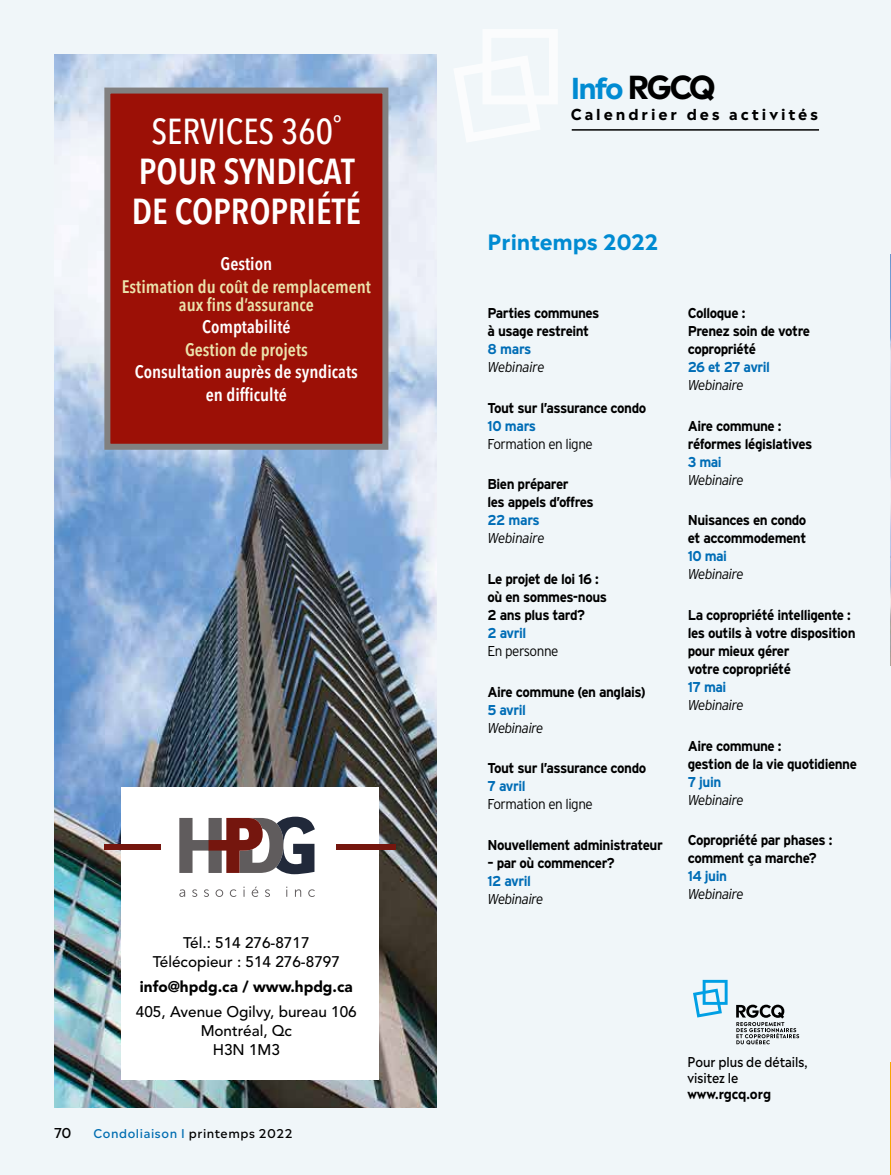
<style>
.page{position:relative;width:891px;height:1175px;background:#fff}
.page>*{position:absolute;margin:0;border:0;box-sizing:border-box;transform-origin:0 0}
.t1{font:600 35.85px/39.8px "Avenir Next Condensed";color:#fff}
.t2{font:500 35.85px "Avenir Next Condensed";color:#fff}
.t3{font:700 28.65px "Madera";color:#008bd2}
.t4{font:700 21px "Madera";color:#008bd2}
.t5{font:600 18px/18px "Avenir Next Condensed";color:#ebe3ac;text-align:center}
.t6{font:600 18px/22.5px "Avenir Next Condensed";color:#fff;text-align:center}
.t7{font:500 15.3px/19.2px "Avenir";color:#000;text-align:center}
.t8{font:900 15.3px "Avenir";color:#000}
.t9{font:700 15px "Madera";letter-spacing:.195em;color:#000}
.t10{font:700 14.25px/18px "Interstate";letter-spacing:-.035em;color:#000;scale:.95 1}
.t11{font:italic 300 14.25px "Interstate";letter-spacing:-.035em;color:#000;scale:.95 1}
.t12{font:700 14.25px "Interstate";letter-spacing:-.035em;color:#006db6;scale:.95 1}
.t13{font:300 14.25px "Interstate";letter-spacing:-.035em;color:#000;scale:.95 1}
.t14{font:500 13.5px/16.2px "Madera";color:#000;scale:.9 1}
.t15{font:700 13.5px "Madera";letter-spacing:-.01em;color:#000;scale:.9 1}
.t16{font:500 13.5px "Madera";color:#000}
.t17{font:500 12px "Madera";letter-spacing:.05em;color:#006db1}
.s1{color:#000}
.s2{font-size:31.5px;color:#000}
</style>
<div class="page">
<div style="left:0;top:0;width:890px;height:1174px;background:#f0f6f9"></div>
<svg style="left:454px;top:30px;width:103px;height:112px"></svg>
<hr style="left:572px;top:129px;width:247px;height:2px;background:#000">
<img style="left:890px;top:255px;width:1px;height:410px">
<hr style="left:890px;top:1062px;width:1px;height:112px;background:#f7a600">
<svg style="left:736px;top:1004px;width:63px;height:40px"></svg>
<svg style="left:693px;top:979px;width:35px;height:38px"></svg>
<img style="left:55px;top:54px;width:382px;height:1053px">
<div style="left:122px;top:786px;width:257px;height:293px;background:#fff"></div>
<svg style="left:179px;top:889px;width:6px;height:8px"></svg>
<svg style="left:192px;top:889px;width:5px;height:8px"></svg>
<svg style="left:204px;top:889px;width:5px;height:8px"></svg>
<svg style="left:216px;top:889px;width:7px;height:8px"></svg>
<svg style="left:230px;top:889px;width:6px;height:8px"></svg>
<svg style="left:252px;top:886px;width:6px;height:11px"></svg>
<svg style="left:265px;top:889px;width:5px;height:8px"></svg>
<svg style="left:295px;top:889px;width:6px;height:7px"></svg>
<svg style="left:308px;top:889px;width:7px;height:8px"></svg>
<svg style="left:179px;top:816px;width:136px;height:58px"></svg>
<div style="left:104px;top:844px;width:56px;height:6px;background:#75160e"></div>
<div style="left:336px;top:844px;width:59px;height:6px;background:#75160e"></div>
<div style="left:110px;top:94px;width:272px;height:350px;background:#9c1006"></div>
<div style="left:104px;top:88px;width:284px;height:362px;border:6px solid #818080"></div>
<h1 class="t2" style="left:151px;top:110px;width:192px">SERVICES 360˚</h1>
<h1 class="t1" style="left:132px;top:150px;width:231px">POUR SYNDICAT<br>DE COPROPRIÉTÉ</h1>
<p class="t6" style="left:221px;top:252px;width:53px">Gestion</p>
<p class="t5" style="left:122px;top:277px;width:251px">Estimation du coût de remplacement aux fins d’assurance</p>
<p class="t6" style="left:202px;top:315px;width:90px">Comptabilité</p>
<p class="t5" style="left:185px;top:340px;width:124px">Gestion de projets</p>
<p class="t6" style="left:135px;top:360px;width:224px">Consultation auprès de syndicats en difficulté</p>
<p class="t7" style="left:153px;top:931px;width:189px">Tél.: 514 276-8717<br>Télécopieur : 514 276-8797</p>
<p class="t8" style="left:140px;top:973px;width:214px">info@hpdg.ca / www.hpdg.ca</p>
<p class="t7" style="left:136px;top:1000px;width:222px">405, Avenue Ogilvy, bureau 106<br>Montréal, Qc<br>H3N 1M3</p>
<p class="t16" style="left:54px;top:1121px;width:19px">70</p>
<p class="t17" style="left:94px;top:1123px;width:200px">Condoliaison I <span class="s1">printemps 2022</span></p>
<h2 class="t3" style="left:571px;top:63px;width:147px">Info <span class="s2">RGCQ</span></h2>
<p class="t9" style="left:571px;top:101px;width:248px">Calendrier des activités</p>
<h3 class="t4" style="left:487px;top:223px;width:172px">Printemps 2022</h3>
<p class="t10" style="left:488px;top:304px;width:119px">Parties communes à usage restreint</p>
<p class="t12" style="left:488px;top:341px;width:48px">8 mars</p>
<p class="t11" style="left:488px;top:359px;width:62px">Webinaire</p>
<p class="t10" style="left:488px;top:399px;width:169px">Tout sur l’assurance condo</p>
<p class="t12" style="left:488px;top:418px;width:53px">10 mars</p>
<p class="t13" style="left:488px;top:436px;width:112px">Formation en ligne</p>
<p class="t10" style="left:488px;top:475px;width:113px">Bien préparer<br>les appels d’offres</p>
<p class="t12" style="left:488px;top:512px;width:57px">22 mars</p>
<p class="t11" style="left:488px;top:530px;width:62px">Webinaire</p>
<p class="t10" style="left:488px;top:570px;width:127px">Le projet de loi 16 : où en sommes-nous<br>2 ans plus tard?</p>
<p class="t12" style="left:488px;top:625px;width:42px">2 avril</p>
<p class="t13" style="left:488px;top:643px;width:76px">En personne</p>
<p class="t10" style="left:488px;top:682px;width:168px">Aire commune (en anglais)</p>
<p class="t12" style="left:488px;top:701px;width:42px">5 avril</p>
<p class="t11" style="left:488px;top:719px;width:61px">Webinaire</p>
<p class="t10" style="left:488px;top:759px;width:169px">Tout sur l’assurance condo</p>
<p class="t12" style="left:488px;top:778px;width:42px">7 avril</p>
<p class="t13" style="left:488px;top:796px;width:112px">Formation en ligne</p>
<p class="t10" style="left:488px;top:835px;width:186px">Nouvellement administrateur</p>
<p class="t10" style="left:488px;top:853px;width:136px">– par où commencer?</p>
<p class="t12" style="left:488px;top:872px;width:47px">12 avril</p>
<p class="t11" style="left:488px;top:890px;width:61px">Webinaire</p>
<p class="t10" style="left:688px;top:304px;width:130px">Colloque :<br>Prenez soin de votre copropriété</p>
<p class="t12" style="left:688px;top:359px;width:88px">26 et 27 avril</p>
<p class="t11" style="left:688px;top:377px;width:61px">Webinaire</p>
<p class="t10" style="left:688px;top:417px;width:133px">Aire commune : réformes législatives</p>
<p class="t12" style="left:688px;top:454px;width:37px">3 mai</p>
<p class="t11" style="left:688px;top:472px;width:61px">Webinaire</p>
<p class="t10" style="left:688px;top:511px;width:126px">Nuisances en condo et accommodement</p>
<p class="t12" style="left:688px;top:548px;width:43px">10 mai</p>
<p class="t11" style="left:688px;top:566px;width:61px">Webinaire</p>
<p class="t10" style="left:688px;top:606px;width:178px">La copropriété intelligente : les outils à votre disposition pour mieux gérer<br>votre copropriété</p>
<p class="t12" style="left:688px;top:679px;width:42px">17 mai</p>
<p class="t11" style="left:688px;top:697px;width:61px">Webinaire</p>
<p class="t10" style="left:688px;top:736px;width:180px">Aire commune :<br>gestion de la vie quotidienne</p>
<p class="t12" style="left:688px;top:773px;width:37px">7 juin</p>
<p class="t11" style="left:688px;top:791px;width:61px">Webinaire</p>
<p class="t10" style="left:688px;top:831px;width:154px">Copropriété par phases : comment ça marche?</p>
<p class="t12" style="left:688px;top:868px;width:43px">14 juin</p>
<p class="t11" style="left:688px;top:886px;width:61px">Webinaire</p>
<p class="t14" style="left:688px;top:1051px;width:135px">Pour plus de détails, visitez le</p>
<p class="t15" style="left:688px;top:1082px;width:94px">www.rgcq.org</p>
</div>
